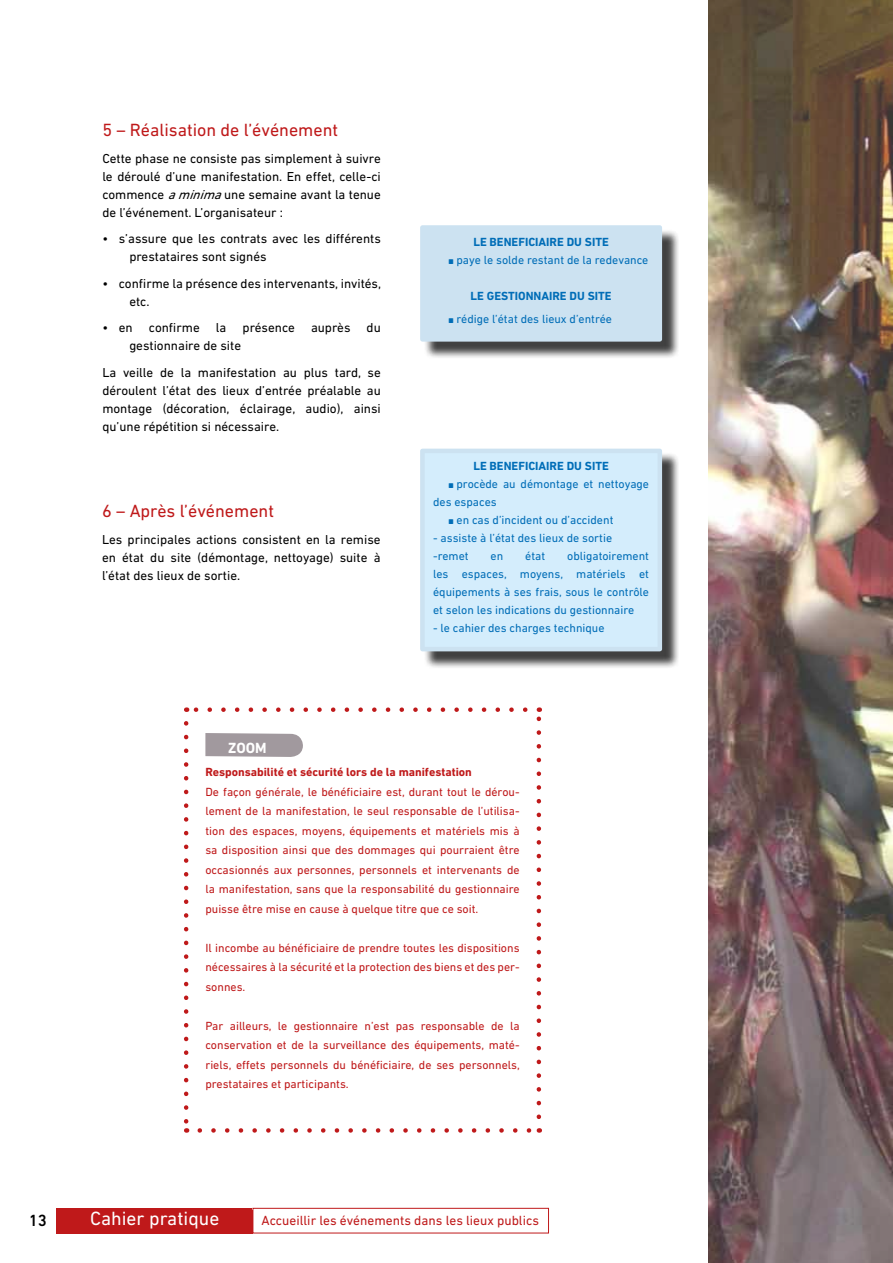
<style>
.page{position:relative;width:893px;height:1263px;background:#fff}
.page>*{position:absolute;margin:0;border:0;box-sizing:border-box;transform-origin:0 0}
.t1{font:45px "DIN Next LT Pro";color:#006db7}
.t2{font:19.5px "DIN Next LT Pro";color:#fff}
.t3{font:18px "DIN Next LT Pro";color:#bf191a}
.t4{font:500 16.5px "DIN Next LT Pro";color:#000}
.t5{font:700 15px "DIN Next LT Pro";color:#fff}
.t6{font:13.5px "DIN Next LT Pro";color:#bf191a}
.t7{font:13.2px/18px "DIN Next LT Pro";color:#000;text-align:justify}
.t8{font:12px/19.5px "DIN Next LT Pro";color:#bf191a;text-align:justify}
.t9{font:12px/18px "DIN Next LT Pro";color:#006db7}
.t10{font:700 12px "DIN Next LT Pro";color:#006db7}
.t11{font:700 12px "DIN Next LT Pro";color:#bf191a}
.s1{font-style:italic}
</style>
<div class="page">
<div style="left:56px;top:1208px;width:196px;height:23px;background:#bf191a"></div>
<div style="left:57px;top:1210px;width:196px;height:23px;background:#bf191a"></div>
<div style="left:253px;top:1208px;width:296px;height:25px;border:1px solid #bf191a"></div>
<svg style="left:200px;top:1128px;width:332px;height:5px"></svg>
<svg style="left:193px;top:707px;width:332px;height:5px"></svg>
<svg style="left:184px;top:723px;width:4px;height:410px"></svg>
<svg style="left:537px;top:707px;width:4px;height:410px"></svg>
<svg style="left:205px;top:733px;width:98px;height:24px;background:#a79fa4"></svg>
<img style="left:709px;top:0;width:184px;height:1263px">
<div style="left:423px;top:452px;width:256px;height:217px;background:#000;opacity:.75"></div>
<div style="left:422px;top:451px;width:238px;height:198px;background:#d4edfc"></div>
<div style="left:420px;top:449px;width:242px;height:202px;border:4px solid #cce2f1"></div>
<div style="left:423px;top:228px;width:256px;height:131px;background:#000;opacity:.75"></div>
<div style="left:422px;top:227px;width:238px;height:112px;background:#cce2f1"></div>
<div style="left:420px;top:225px;width:242px;height:117px;border:4px solid #cce2f1"></div>
<h3 class="t3" style="left:102px;top:120px;width:237px">5 – Réalisation de l’événement</h3>
<p class="t7" style="left:102px;top:149px;width:280px">Cette phase ne consiste pas simplement à suivre le déroulé d’une manifestation. En effet, celle-ci commence <span class="s1">aminima</span>une semaine avant la tenue de l’événement. L’organisateur :</p>
<p class="t7" style="left:129px;top:230px;width:253px;text-indent:-27px">• s’assure que les contrats avec les différents prestataires sont signés</p>
<p class="t7" style="left:129px;top:274px;width:253px;text-indent:-27px">• confirme la présence des intervenants, invités, etc.</p>
<p class="t7" style="left:129px;top:319px;width:253px;text-indent:-27px">• en confirme la présence auprès du gestionnaire de site</p>
<p class="t7" style="left:102px;top:363px;width:280px">La veille de la manifestation au plus tard, se déroulent l’état des lieux d’entrée préalable au montage (décoration, éclairage, audio), ainsi qu’une répétition si nécessaire.</p>
<h3 class="t3" style="left:102px;top:501px;width:173px">6 – Après l’événement</h3>
<p class="t7" style="left:102px;top:530px;width:280px">Les principales actions consistent en la remise en état du site (démontage, nettoyage) suite à l’état des lieux de sortie.</p>
<p class="t5" style="left:228px;top:739px;width:19px">ZOOM</p>
<p class="t10" style="left:473px;top:235px;width:137px">LE BENEFICIAIRE DU SITE</p>
<h1 class="t1" style="left:446px;top:223px;width:12px">.</h1>
<p class="t9" style="left:456px;top:251px;width:193px">paye le solde restant de la redevance</p>
<p class="t10" style="left:471px;top:289px;width:142px">LE GESTIONNAIRE DU SITE</p>
<h1 class="t1" style="left:446px;top:281px;width:12px">.</h1>
<p class="t9" style="left:456px;top:309px;width:157px">rédige l’état des lieux d’entrée</p>
<p class="t10" style="left:473px;top:459px;width:137px">LE BENEFICIAIRE DU SITE</p>
<p class="t9" style="left:433px;top:475px;width:217px;text-indent:23px">procède au démontage et nettoyage des espaces</p>
<h1 class="t1" style="left:446px;top:482px;width:12px">.</h1>
<p class="t9" style="left:456px;top:511px;width:158px">en cas d’incident ou d’accident</p>
<p class="t9" style="left:433px;top:529px;width:181px">- assiste à l’état des lieux de sortie -remet</p>
<h1 class="t1" style="left:446px;top:446px;width:12px">.</h1>
<p class="t9" style="left:491px;top:547px;width:14px">en</p>
<p class="t9" style="left:525px;top:547px;width:21px">état</p>
<p class="t9" style="left:433px;top:547px;width:217px;text-align:justify;text-indent:134px">obligatoirement les espaces, moyens, matériels et équipements à ses frais, sous le contrôle et selon les indications du gestionnaire</p>
<p class="t9" style="left:433px;top:619px;width:173px">- le cahier des charges technique</p>
<p class="t11" style="left:205px;top:765px;width:268px">Responsabilité et sécurité lors de la manifestation</p>
<p class="t8" style="left:205px;top:782px;width:316px">De façon générale, le bénéficiaire est, durant tout le dérou&shy;lement de la manifestation, le seul responsable de l’utilisa&shy;tion des espaces, moyens, équipements et matériels mis à sa disposition ainsi que des dommages qui pourraient être occasionnés aux personnes, personnels et intervenants de la manifestation, sans que la responsabilité du gestionnaire puisse être mise en cause à quelque titre que ce soit.</p>
<p class="t8" style="left:205px;top:938px;width:316px">Il incombe au bénéficiaire de prendre toutes les dispositions nécessaires à la sécurité et la protection des biens et des per&shy;sonnes.</p>
<p class="t8" style="left:205px;top:1016px;width:316px">Par ailleurs, le gestionnaire n’est pas responsable de la conservation et de la surveillance des équipements, maté&shy;riels, effets personnels du bénéficiaire, de ses personnels, prestataires et participants.</p>
<h3 class="t4" style="left:29px;top:1211px;width:20px">13</h3>
<h2 class="t2" style="left:90px;top:1207px;width:131px">Cahier pratique</h2>
<p class="t6" style="left:262px;top:1213px;width:279px">Accueillir les événements dans les lieux publics</p>
</div>
